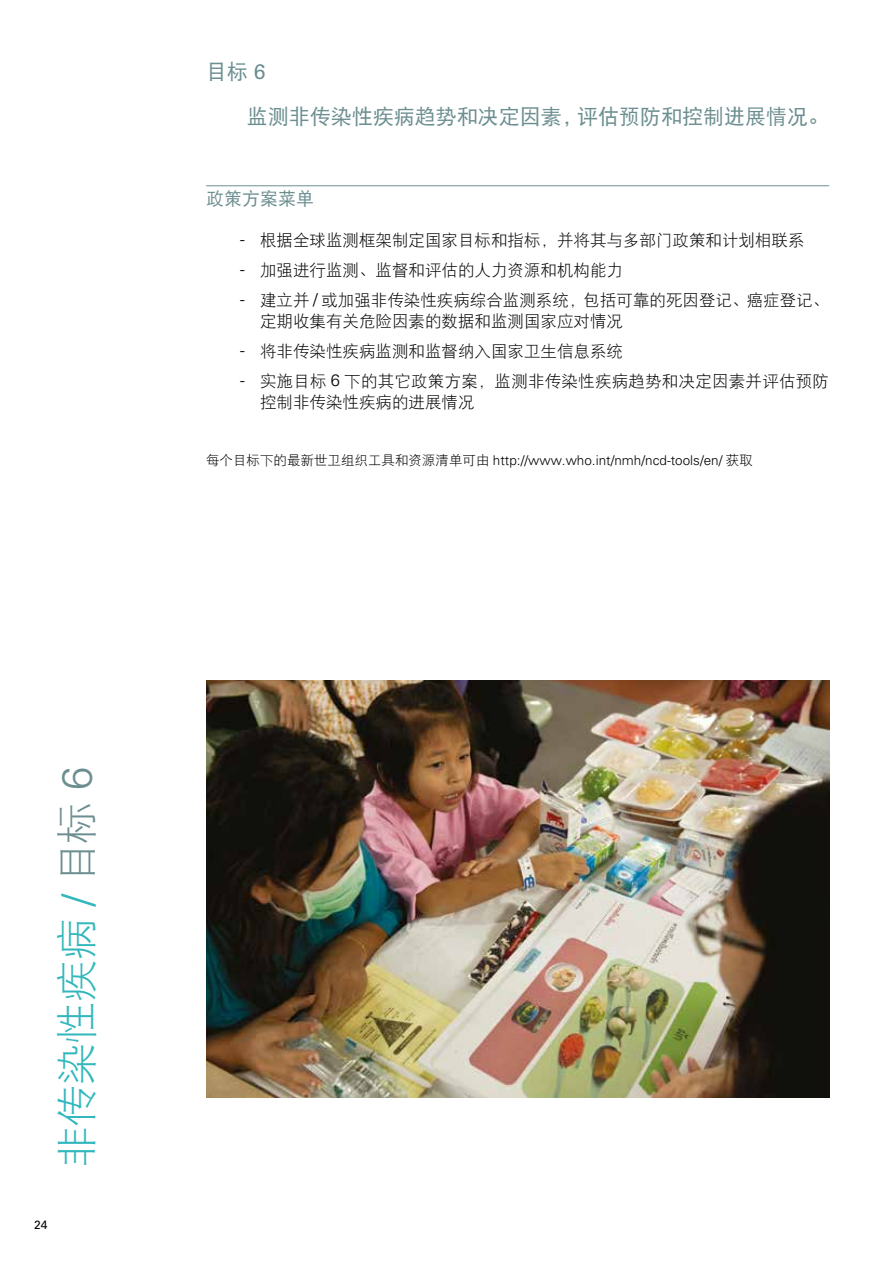
<style>
.page{position:relative;width:893px;height:1263px;background:#fff}
.page>*{position:absolute;margin:0;border:0;box-sizing:border-box;transform-origin:0 0}
.t1{font:42px "DF Hei W3";letter-spacing:-.015em;color:#31b7bc}
.t2{font:21px/45px "DF Hei W5";color:#6c8e90}
.t3{font:18px "DF Hei W5";color:#6c8e90}
.t4{font:16.5px/21px "DF Hei W3";color:#000}
.t5{font:300 13.5px "Univers LT Std";color:#000}
.t6{font:12px "Univers LT Std";color:#000}
.s1{font-family:"Univers LT Std"}
.s2{font-family:"Univers LT Std";font-weight:300}
.s3{font-family:"DF Hei W3";font-weight:400}
.s4{color:#6c8e90}
.s5{font-family:"Univers LT Std";font-weight:300;color:#6c8e90}
</style>
<div class="page">
<hr style="left:206px;top:185px;width:623px;height:1px;background:#6c8e90">
<img style="left:206px;top:680px;width:623px;height:417px">
<p class="t2" style="left:247px;top:49px;width:584px;text-indent:-41px">目标 <span class="s1">6<br></span>监测非传染性疾病趋势和决定因素，评估预防和控制进展情况。</p>
<p class="t3" style="left:206px;top:189px;width:109px">政策方案菜单</p>
<p class="t4" style="left:240px;top:229px;width:566px"><span class="s2">-</span> 根据全球监测框架制定国家目标和指标，并将其与多部门政策和计划相联系</p>
<p class="t4" style="left:240px;top:259px;width:384px"><span class="s2">-</span> 加强进行监测、监督和评估的人力资源和机构能力</p>
<p class="t4" style="left:260px;top:289px;width:571px;text-indent:-20px"><span class="s2">-</span> 建立并 <span class="s2">/</span> 或加强非传染性疾病综合监测系统，包括可靠的死因登记、癌症登记、定期收集有关危险因素的数据和监测国家应对情况</p>
<p class="t4" style="left:240px;top:340px;width:384px"><span class="s2">-</span> 将非传染性疾病监测和监督纳入国家卫生信息系统</p>
<p class="t4" style="left:260px;top:370px;width:570px;text-indent:-20px"><span class="s2">-</span> 实施目标 <span class="s2">6</span> 下的其它政策方案，监测非传染性疾病趋势和决定因素并评估预防控制非传染性疾病的进展情况</p>
<p class="t5" style="left:206px;top:452px;width:548px"><span class="s3">每个目标下的最新世卫组织工具和资源清单可由</span> http://www.who.int/nmh/ncd-tools/en/ <span class="s3">获取</span></p>
<h1 class="t1" style="left:56px;top:1168px;width:403px;rotate:-90deg">非传染性疾病 <span class="s2">/</span> <span class="s4">目标</span> <span class="s5">6</span></h1>
<p class="t6" style="left:34px;top:1217px;width:15px">24</p>
</div>
